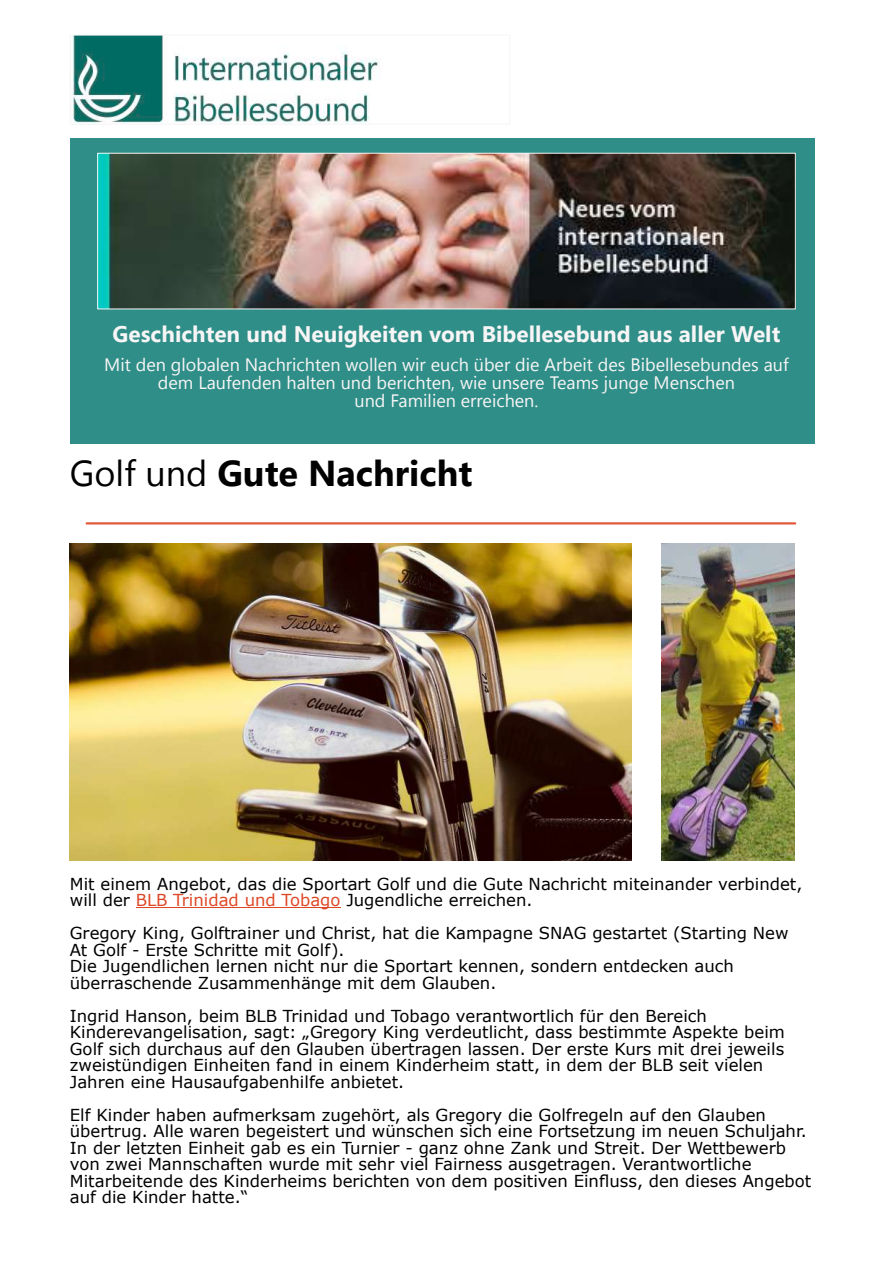
<style>
.page{position:relative;width:893px;height:1263px;background:#fff}
.page>*{position:absolute;margin:0;border:0;box-sizing:border-box;transform-origin:0 0}
.t1{font:700 36px "Segoe UI";color:#000}
.t2{font:700 22.5px "Segoe UI";color:#f7f5f5}
.t3{font:18px/18px "Segoe UI";color:#f7f5f5;text-align:center}
.t4{font:16.5px/16.5px "Verdana";color:#000}
.s1{font-weight:400}
.s2{color:#de4726}
</style>
<div class="page">
<div style="left:70px;top:138px;width:744px;height:305px;background:#308e88"></div>
<hr style="left:87px;top:522px;width:708px;height:2px;background:#e3593b">
<hr style="left:136px;top:907px;width:205px;height:1px;background:#de4726">
<img style="left:70px;top:544px;width:562px;height:317px">
<img style="left:661px;top:544px;width:133px;height:317px">
<img style="left:72px;top:37px;width:308px;height:86px">
<img style="left:99px;top:155px;width:695px;height:152px">
<div style="left:97px;top:153px;width:699px;height:156px;border:1px solid #f7f5f5"></div>
<h2 class="t2" style="left:113px;top:326px;width:669px">Geschichten und Neuigkeiten vom Bibellesebund aus aller Welt</h2>
<p class="t3" style="left:104px;top:357px;width:686px">Mit den globalen Nachrichten wollen wir euch über die Arbeit des Bibellesebundes auf dem Laufenden halten und berichten, wie unsere Teams junge Menschen<br>und Familien erreichen.</p>
<h1 class="t1" style="left:70px;top:460px;width:404px"><span class="s1">Golf und</span> Gute Nachricht</h1>
<p class="t4" style="left:70px;top:877px;width:734px">Mit einem Angebot, das die Sportart Golf und die Gute Nachricht miteinander verbindet, will der <span class="s2">BLB Trinidad und Tobago</span> Jugendliche erreichen.</p>
<p class="t4" style="left:70px;top:926px;width:720px">Gregory King, Golftrainer und Christ, hat die Kampagne SNAG gestartet (Starting New At Golf - Erste Schritte mit Golf).<br>Die Jugendlichen lernen nicht nur die Sportart kennen, sondern entdecken auch überraschende Zusammenhänge mit dem Glauben.</p>
<p class="t4" style="left:70px;top:1009px;width:717px">Ingrid Hanson, beim BLB Trinidad und Tobago verantwortlich für den Bereich Kinderevangelisation, sagt: „Gregory King verdeutlicht, dass bestimmte Aspekte beim Golf sich durchaus auf den Glauben übertragen lassen. Der erste Kurs mit drei jeweils zweistündigen Einheiten fand in einem Kinderheim statt, in dem der BLB seit vielen Jahren eine Hausaufgabenhilfe anbietet.</p>
<p class="t4" style="left:70px;top:1108px;width:743px">Elf Kinder haben aufmerksam zugehört, als Gregory die Golfregeln auf den Glauben übertrug. Alle waren begeistert und wünschen sich eine Fortsetzung im neuen Schuljahr.<br>In der letzten Einheit gab es ein Turnier - ganz ohne Zank und Streit. Der Wettbewerb von zwei Mannschaften wurde mit sehr viel Fairness ausgetragen. Verantwortliche Mitarbeitende des Kinderheims berichten von dem positiven Einfluss, den dieses Angebot auf die Kinder hatte.“</p>
</div>
